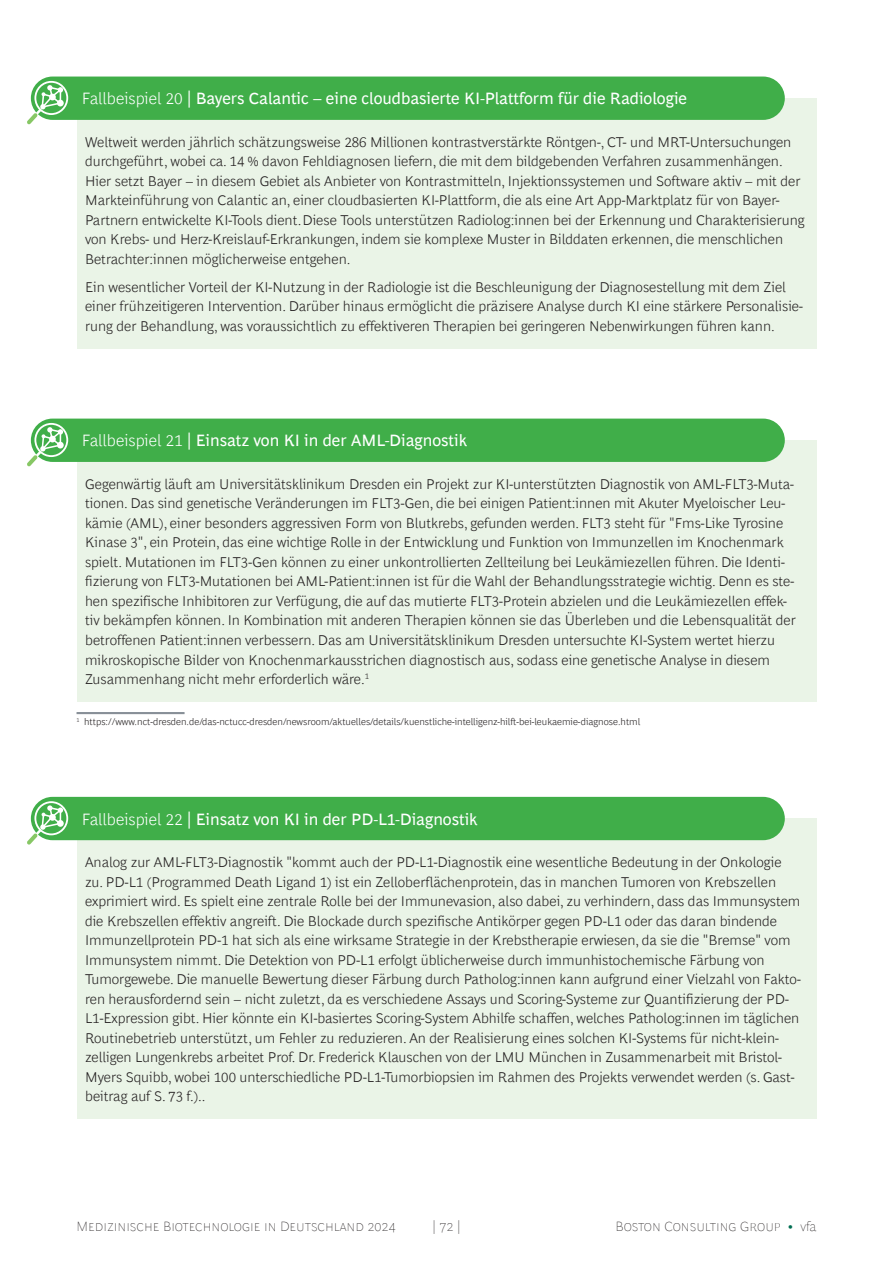
<style>
.page{position:relative;width:893px;height:1263px;background:#fff}
.page>*{position:absolute;margin:0;border:0;box-sizing:border-box;transform-origin:0 0}
.Exhibit_Sidebar_-_Title{font:16.5px "Henderson BCG Sans";color:#fff}
.Fallstudie_blassgrün_1__Absatz{font:300 14.25px/19.5px "Henderson BCG Sans";color:#231f20}
.t1{font:100 13.5px "Henderson BCG Sans";color:#231f20}
.Footer_Body_no_line__ab_nr_2{font:300 9.75px "Henderson BCG Sans";color:#231f20}
.s1{font-weight:300}
.s2{font-weight:300;font-size:12px;color:#006e51}
</style>
<div class="page">
<div style="left:77px;top:440px;width:739px;height:262px;background:#eaf4e7"></div>
<hr style="left:77px;top:712px;width:108px;height:1px;background:#79828b">
<hr style="left:77px;top:713px;width:108px;height:1px;background:#79828b">
<div style="left:77px;top:818px;width:739px;height:301px;background:#eaf4e7"></div>
<div style="left:77px;top:98px;width:739px;height:184px;background:#eaf4e7"></div>
<div style="left:77px;top:243px;width:739px;height:106px;background:#eaf4e7"></div>
<div style="left:31px;top:419px;width:754px;height:43px;background:#40ae49;border-radius:22px"></div>
<div style="left:31px;top:797px;width:754px;height:43px;background:#40ae49;border-radius:22px"></div>
<div style="left:31px;top:77px;width:754px;height:43px;background:#40ae49;border-radius:22px"></div>
<svg style="left:27px;top:423px;width:41px;height:43px"></svg>
<svg style="left:27px;top:801px;width:41px;height:43px"></svg>
<svg style="left:27px;top:81px;width:41px;height:43px"></svg>
<p class="Exhibit_Sidebar_-_Title" style="left:82px;top:87px;width:607px"><span class="s1">Fallbeispiel 20</span> | Bayers Calantic – eine cloudbasierte KI-Plattform für die Radiologie</p>
<p class="Fallstudie_blassgrün_1__Absatz" style="left:85px;top:131px;width:721px">Weltweit werden jährlich schätzungsweise 286 Millionen kontrastverstärkte Röntgen-, CT- und MRT-Untersuchungen durchgeführt, wobei ca. 14 % davon Fehldiagnosen liefern, die mit dem bildgebenden Verfahren zusammenhängen.<br>Hier setzt Bayer – in diesem Gebiet als Anbieter von Kontrastmitteln, Injektionssystemen und Software aktiv – mit der Markteinführung von Calantic an, einer cloudbasierten KI-Plattform, die als eine Art App-Marktplatz für von Bayer-Partnern entwickelte KI-Tools dient.Diese Tools unterstützen Radiolog:innen bei der Erkennung und Charakterisierung von Krebs- und Herz-Kreislauf-Erkrankungen, indem sie komplexe Muster in Bilddaten erkennen, die menschlichen Betrachter:innen möglicherweise entgehen.</p>
<p class="Fallstudie_blassgrün_1__Absatz" style="left:85px;top:276px;width:719px">Ein wesentlicher Vorteil der KI-Nutzung in der Radiologie ist die Beschleunigung der Diagnosestellung mit dem Ziel einer frühzeitigeren Intervention. Darüber hinaus ermöglicht die präzisere Analyse durch KI eine stärkere Personalisie&shy;rung der Behandlung, was voraussichtlich zu effektiveren Therapien bei geringeren Nebenwirkungen führen kann.</p>
<p class="Exhibit_Sidebar_-_Title" style="left:82px;top:429px;width:387px"><span class="s1">Fallbeispiel 21</span> | Einsatz von KI in der AML-Diagnostik</p>
<p class="Fallstudie_blassgrün_1__Absatz" style="left:85px;top:473px;width:712px">Gegenwärtig läuft am Universitätsklinikum Dresden ein Projekt zur KI-unterstützten Diagnostik von AML-FLT3-Muta&shy;tionen. Das sind genetische Veränderungen im FLT3-Gen, die bei einigen Patient:innen mit Akuter Myeloischer Leu&shy;kämie (AML), einer besonders aggressiven Form von Blutkrebs, gefunden werden. FLT3 steht für "Fms-Like Tyrosine Kinase 3", ein Protein, das eine wichtige Rolle in der Entwicklung und Funktion von Immunzellen im Knochenmark spielt. Mutationen im FLT3-Gen können zu einer unkontrollierten Zellteilung bei Leukämiezellen führen. Die Identi&shy;fizierung von FLT3-Mutationen bei AML-Patient:innen ist für die Wahl der Behandlungsstrategie wichtig. Denn es ste&shy;hen spezifische Inhibitoren zur Verfügung, die auf das mutierte FLT3-Protein abzielen und die Leukämiezellen effek&shy;tiv bekämpfen können. In Kombination mit anderen Therapien können sie das Überleben und die Lebensqualität der betroffenen Patient:innen verbessern. Das am Universitätsklinikum Dresden untersuchte KI-System wertet hierzu mikroskopische Bilder von Knochenmarkausstrichen diagnostisch aus, sodass eine genetische Analyse in diesem Zusammenhang nicht mehr erforderlich wäre.<sup>1</sup></p>
<p class="Footer_Body_no_line__ab_nr_2" style="left:77px;top:715px;width:565px"><sup>1</sup> https://www.nct-dresden.de/das-nctucc-dresden/newsroom/aktuelles/details/kuenstliche-intelligenz-hilft-bei-leukaemie-diagnose.html</p>
<p class="Exhibit_Sidebar_-_Title" style="left:82px;top:807px;width:397px"><span class="s1">Fallbeispiel 22</span> | Einsatz von KI in der PD-L1-Diagnostik</p>
<p class="Fallstudie_blassgrün_1__Absatz" style="left:85px;top:851px;width:717px">Analog zur AML-FLT3-Diagnostik "kommt auch der PD-L1-Diagnostik eine wesentliche Bedeutung in der Onkologie zu. PD-L1 (Programmed Death Ligand 1) ist ein Zelloberflächenprotein, das in manchen Tumoren von Krebszellen exprimiert wird. Es spielt eine zentrale Rolle bei der Immunevasion, also dabei, zu verhindern, dass das Immunsystem die Krebszellen effektiv angreift. Die Blockade durch spezifische Antikörper gegen PD-L1 oder das daran bindende Immunzellprotein PD-1 hat sich als eine wirksame Strategie in der Krebstherapie erwiesen, da sie die "Bremse" vom Immunsystem nimmt. Die Detektion von PD-L1 erfolgt üblicherweise durch immunhistochemische Färbung von Tumorgewebe. Die manuelle Bewertung dieser Färbung durch Patholog:innen kann aufgrund einer Vielzahl von Fakto&shy;ren herausfordernd sein – nicht zuletzt, da es verschiedene Assays und Scoring-Systeme zur Quantifizierung der PD-L1-Expression gibt. Hier könnte ein KI-basiertes Scoring-System Abhilfe schaffen, welches Patholog:innen im täglichen Routinebetrieb unterstützt, um Fehler zu reduzieren. An der Realisierung eines solchen KI-Systems für nicht-klein&shy;zelligen Lungenkrebs arbeitet Prof. Dr. Frederick Klauschen von der LMU München in Zusammenarbeit mit Bristol-Myers Squibb, wobei 100 unterschiedliche PD-L1-Tumorbiopsien im Rahmen des Projekts verwendet werden (s. Gast&shy;beitrag auf S. 73 f.)..</p>
<p class="t1" style="left:77px;top:1216px;width:320px">Medizinische Biotechnologie in Deutschland 2024</p>
<p class="t1" style="left:432px;top:1216px;width:30px">| 72 |</p>
<p class="t1" style="left:615px;top:1216px;width:202px">Boston Consulting Group <span class="s2">•</span> vfa</p>
</div>
